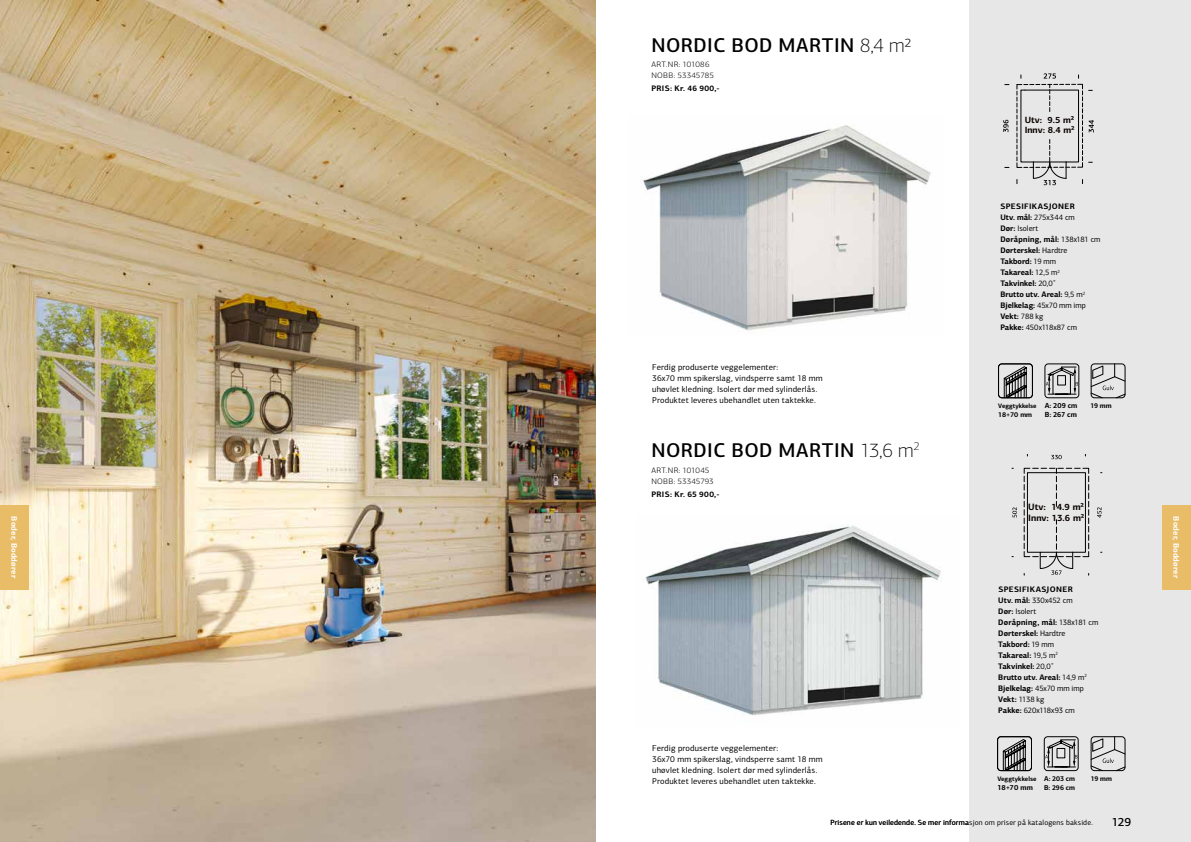
<style>
.page{position:relative;width:1191px;height:842px;background:#fff}
.page>*{position:absolute;margin:0;border:0;box-sizing:border-box;transform-origin:0 0}
.t1{font:500 20px "PF Centro Sans Pro";letter-spacing:.02em;color:#000}
.t2{font:500 12px "PF Centro Sans Pro";color:#000}
.t3{font:700 9.2px/11px "PF Centro Sans Pro";color:#0c0300}
.t4{font:700 9px/10.8px "PF Centro Sans Pro";color:#0c0300}
.t5{font:8.5px/11px "PF Centro Sans Pro";letter-spacing:.015em;color:#000}
.t6{font:700 8px/11px "PF Centro Sans Pro";letter-spacing:.005em;color:#000}
.t7{font:300 8px/11px "PF Centro Sans Pro";letter-spacing:.01em;color:#000;scale:1.05 1}
.t8{font:700 8px "PF Centro Sans Pro";letter-spacing:.035em;color:#000}
.t9{font:700 8px "PF Centro Sans Pro";letter-spacing:.01em;color:#fff}
.t10{font:7.5px "PF Centro Sans Pro";letter-spacing:.02em;color:#000}
.t11{font:700 7.4px/9px "PF Centro Sans Pro";color:#000}
.t12{font:700 7px/9px "PF Centro Sans Pro";letter-spacing:.005em;color:#000}
.t13{font:700 6.4px "PF Centro Sans Pro";color:#000;scale:.96 1}
.t14{font:700 6.4px "PF Centro Sans Pro";color:#000}
.s1{font-weight:100}
.s2{font-weight:400}
</style>
<div class="page">
<img style="left:0;top:0;width:595px;height:842px">
<div style="left:969px;top:0;width:222px;height:842px;background:#e7e7e7"></div>
<img style="left:643px;top:125px;width:288px;height:206px">
<img style="left:645px;top:525px;width:296px;height:191px">
<svg style="left:1051px;top:455px;width:10px;height:5px"></svg>
<svg style="left:1097px;top:507px;width:4px;height:11px"></svg>
<svg style="left:1024px;top:468px;width:65px;height:107px"></svg>
<svg style="left:1012px;top:507px;width:5px;height:11px"></svg>
<svg style="left:1016px;top:73px;width:78px;height:112px"></svg>
<svg style="left:1003px;top:120px;width:5px;height:12px"></svg>
<svg style="left:1044px;top:363px;width:35px;height:35px"></svg>
<svg style="left:998px;top:363px;width:35px;height:35px"></svg>
<svg style="left:1090px;top:363px;width:35px;height:35px"></svg>
<svg style="left:1043px;top:736px;width:35px;height:35px"></svg>
<svg style="left:997px;top:736px;width:35px;height:35px"></svg>
<svg style="left:1090px;top:736px;width:35px;height:35px"></svg>
<div style="left:1161px;top:505px;width:30px;height:84px;background:#e9bc68"></div>
<div style="left:0;top:505px;width:29px;height:84px;background:#e9bc68"></div>
<h1 class="t1" style="left:651px;top:32px;width:262px">NORDIC BOD MARTIN <span class="s1">8,4 m2</span></h1>
<p class="t7" style="left:651px;top:59px;width:61px">ART.NR: 101086<br>NOBB: 53345785</p>
<p class="t8" style="left:651px;top:83px;width:70px">PRIS: Kr. 46 900,-</p>
<p class="t5" style="left:652px;top:362px;width:172px">Ferdig produserte veggelementer:<br>36x70 mm spikerslag, vindsperre samt 18 mm uhøvlet kledning. Isolert dør med sylinderlås.<br>Produktet leveres ubehandlet uten taktekke.</p>
<h1 class="t1" style="left:651px;top:438px;width:270px">NORDIC BOD MARTIN <span class="s1">13,6 m</span><sup>2</sup></h1>
<p class="t7" style="left:651px;top:465px;width:61px">ART.NR: 101045<br>NOBB: 53345793</p>
<p class="t8" style="left:651px;top:489px;width:70px">PRIS: Kr. 65 900,-</p>
<p class="t4" style="left:1024px;top:114px;width:52px">Utv: 9.5 m²<br>Innv: 8.4 m²</p>
<p class="t6" style="left:1000px;top:201px;width:102px">SPESIFIKASJONER<br>Utv. mål: <span class="s2">275x344 cm<br></span>Dør: <span class="s2">Isolert<br></span>Døråpning, mål: <span class="s2">138x181 cm<br></span>Dørterskel: <span class="s2">Hardtre<br></span>Takbord: <span class="s2">19 mm<br></span>Takareal: <span class="s2">12,5 m</span><sup>2<br></sup>Takvinkel: <span class="s2">20,0˚<br></span>Brutto utv. Areal: <span class="s2">9,5 m</span><sup>2<br></sup>Bjelkelag: <span class="s2">45x70 mm imp<br></span>Vekt: <span class="s2">788 kg<br></span>Pakke: <span class="s2">450x118x87 cm</span></p>
<p class="t11" style="left:1044px;top:401px;width:34px">A: 209 cm<br>B: 267 cm</p>
<p class="t13" style="left:998px;top:402px;width:41px">Veggtykkelse</p>
<p class="t12" style="left:1090px;top:401px;width:23px">19 mm</p>
<p class="t12" style="left:998px;top:410px;width:35px">18+70 mm</p>
<p class="t3" style="left:1028px;top:501px;width:58px">Utv: 14.9 m²<br>Innv: 13.6 m²</p>
<p class="t9" style="left:19px;top:516px;width:63px;rotate:90deg">Boder, Boddører</p>
<p class="t9" style="left:1181px;top:516px;width:63px;rotate:90deg">Boder, Boddører</p>
<p class="t6" style="left:998px;top:584px;width:102px">SPESIFIKASJONER<br>Utv. mål: <span class="s2">330x452 cm<br></span>Dør: <span class="s2">Isolert<br></span>Døråpning, mål: <span class="s2">138x181 cm<br></span>Dørterskel: <span class="s2">Hardtre<br></span>Takbord: <span class="s2">19 mm<br></span>Takareal: <span class="s2">19,5 m</span><sup>2<br></sup>Takvinkel: <span class="s2">20,0˚<br></span>Brutto utv. Areal: <span class="s2">14,9 m</span><sup>2<br></sup>Bjelkelag: <span class="s2">45x70 mm imp<br></span>Vekt: <span class="s2">1138 kg<br></span>Pakke: <span class="s2">620x118x93 cm</span></p>
<p class="t5" style="left:652px;top:742px;width:172px">Ferdig produserte veggelementer:<br>36x70 mm spikerslag, vindsperre samt 18 mm uhøvlet kledning. Isolert dør med sylinderlås.<br>Produktet leveres ubehandlet uten taktekke.</p>
<p class="t12" style="left:1044px;top:774px;width:33px">A: 203 cm<br>B: 296 cm</p>
<p class="t14" style="left:997px;top:775px;width:41px">Veggtykkelse</p>
<p class="t12" style="left:1090px;top:774px;width:23px">19 mm</p>
<p class="t11" style="left:997px;top:783px;width:37px">18+70 mm</p>
<p class="t10" style="left:830px;top:818px;width:264px">Prisene er kun veiledende. Se mer informasjon om priser på katalogens bakside.</p>
<h2 class="t2" style="left:1111px;top:814px;width:21px">129</h2>
</div>
